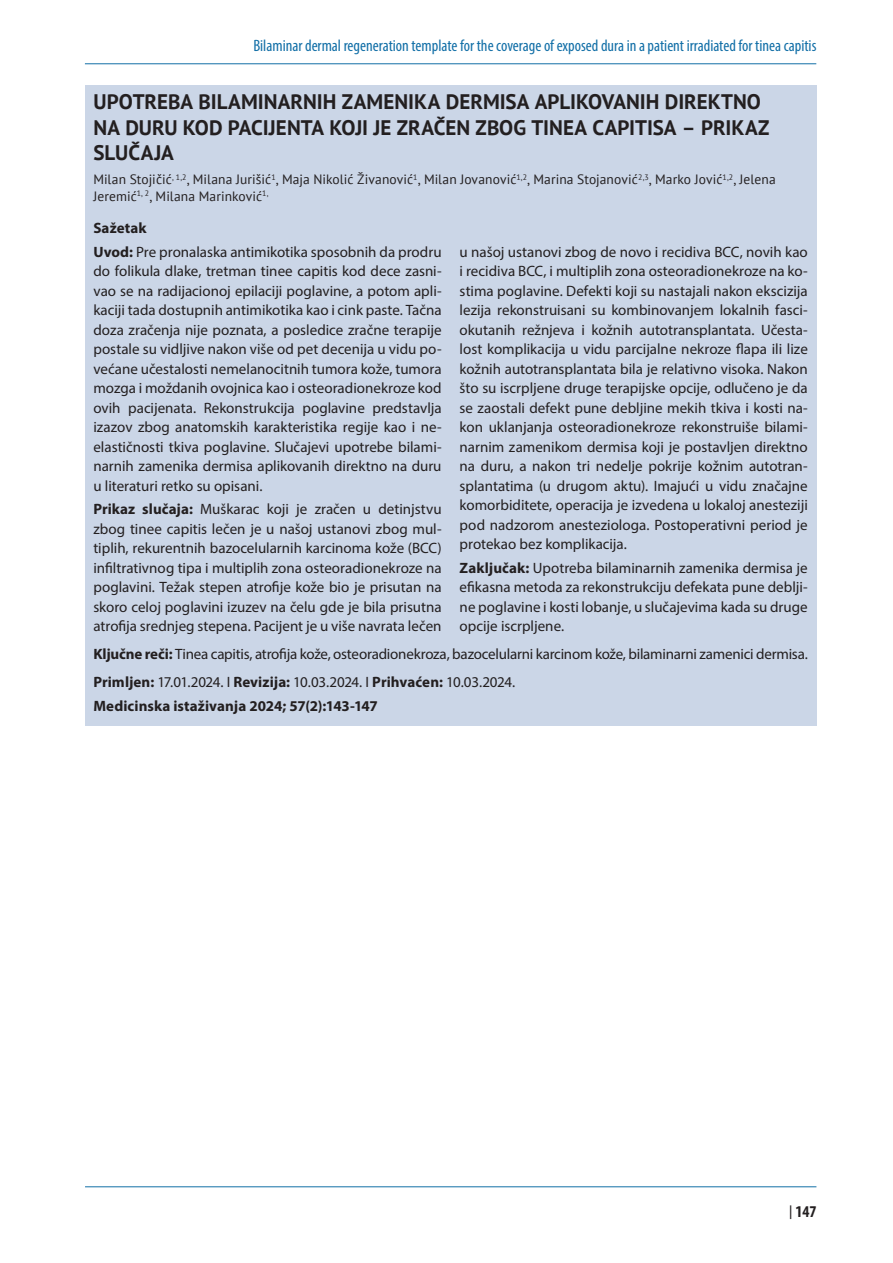
<style>
.page{position:relative;width:893px;height:1263px;background:#fff}
.page>*{position:absolute;margin:0;border:0;box-sizing:border-box;transform-origin:0 0}
.t1{font:700 21px/25.2px "PT Sans";color:#231f20}
.t2{font:condensed 16.5px "Myriad Pro";color:#126fa7}
.t3{font:700 condensed 16.5px "Myriad Pro";color:#231f20}
.t4{font:15px/19.5px "Myriad Pro";letter-spacing:-.005em;color:#231f20;text-align:justify}
.t5{font:700 15px "Myriad Pro";letter-spacing:.005em;color:#231f20}
.t6{font:13.5px/16.2px "PT Sans";letter-spacing:.005em;color:#231f20}
.s1{font-weight:700}
.s2{font-family:"PT Sans";font-weight:400;font-stretch:normal}
</style>
<div class="page">
<hr style="left:85px;top:63px;width:731px;height:1px;background:#126fa7">
<hr style="left:85px;top:1186px;width:731px;height:1px;background:#126fa7">
<div style="left:85px;top:85px;width:731px;height:640px;background:#cbd6e7"></div>
<p class="t2" style="left:253px;top:35px;width:565px">Bilaminar dermal regeneration template for the coverage of exposed dura in a patient irradiated for tinea capitis</p>
<h1 class="t1" style="left:93px;top:89px;width:678px">UPOTREBA BILAMINARNIH ZAMENIKA DERMISA APLIKOVANIH DIREKTNO<br>NA DURU KOD PACIJENTA KOJI JE ZRAČEN ZBOG TINEA CAPITISA – PRIKAZ<br>SLUČAJA</h1>
<p class="t6" style="left:93px;top:171px;width:684px">Milan Stojičić<sup>,</sup> <sup>1,2</sup>, Milana Jurišić<sup>1</sup>, Maja Nikolić Živanović<sup>1</sup>, Milan Jovanović<sup>1,2</sup>, Marina Stojanović<sup>2,3</sup>, Marko Jović<sup>1,2</sup>, Jelena<br>Jeremić<sup>1,</sup> <sup>2</sup>, Milana Marinković<sup>1,</sup></p>
<p class="t4" style="left:93px;top:216px;width:350px;line-height:23.7px"><span class="s1">Sažetak<br>Uvod:</span> Pre pronalaska antimikotika sposobnih da prodru</p>
<p class="t4" style="left:93px;top:261px;width:350px">do folikula dlake, tretman tinee capitis kod dece zasni&shy;vao se na radijacionoj epilaciji poglavine, a potom apli&shy;kaciji tada dostupnih antimikotika kao i cink paste. Tačna doza zračenja nije poznata, a posledice zračne terapije postale su vidljive nakon više od pet decenija u vidu po&shy;većane učestalosti nemelanocitnih tumora kože, tumora mozga i moždanih ovojnica kao i osteoradionekroze kod ovih pacijenata. Rekonstrukcija poglavine predstavlja izazov zbog anatomskih karakteristika regije kao i ne&shy;elastičnosti tkiva poglavine. Slučajevi upotrebe bilami&shy;narnih zamenika dermisa aplikovanih direktno na duru u literaturi retko su opisani.</p>
<p class="t4" style="left:93px;top:499px;width:350px"><span class="s1">Prikaz slučaja:</span> Muškarac koji je zračen u detinjstvu zbog tinee capitis lečen je u našoj ustanovi zbog mul&shy;tiplih, rekurentnih bazocelularnih karcinoma kože (BCC) infiltrativnog tipa i multiplih zona osteoradionekroze na poglavini. Težak stepen atrofije kože bio je prisutan na skoro celoj poglavini izuzev na čelu gde je bila prisutna atrofija srednjeg stepena. Pacijent je u više navrata lečen</p>
<p class="t4" style="left:460px;top:242px;width:350px">u našoj ustanovi zbog de novo i recidiva BCC, novih kao i recidiva BCC, i multiplih zona osteoradionekroze na ko&shy;stima poglavine. Defekti koji su nastajali nakon ekscizija lezija rekonstruisani su kombinovanjem lokalnih fasci&shy;okutanih režnjeva i kožnih autotransplantata. Učesta&shy;lost komplikacija u vidu parcijalne nekroze flapa ili lize kožnih autotransplantata bila je relativno visoka. Nakon što su iscrpljene druge terapijske opcije, odlučeno je da se zaostali defekt pune debljine mekih tkiva i kosti na&shy;kon uklanjanja osteoradionekroze rekonstruiše bilami&shy;narnim zamenikom dermisa koji je postavljen direktno na duru, a nakon tri nedelje pokrije kožnim autotran&shy;splantatima (u drugom aktu). Imajući u vidu značajne komorbiditete, operacija je izvedena u lokaloj anesteziji pod nadzorom anesteziologa. Postoperativni period je protekao bez komplikacija.</p>
<p class="t4" style="left:460px;top:558px;width:350px"><span class="s1">Zaključak:</span> Upotreba bilaminarnih zamenika dermisa je efikasna metoda za rekonstrukciju defekata pune deblji&shy;ne poglavine i kosti lobanje, u slučajevima kada su druge opcije iscrpljene.</p>
<p class="t4" style="left:93px;top:640px;width:716px;line-height:28px"><span class="s1">Ključne reči:</span> Tinea capitis, atrofija kože, osteoradionekroza, bazocelularni karcinom kože, bilaminarni zamenici dermisa.<br><span class="s1">Primljen:</span> 17.01.2024. I <span class="s1">Revizija:</span> 10.03.2024. I <span class="s1">Prihvaćen:</span> 10.03.2024.</p>
<p class="t5" style="left:93px;top:696px;width:286px">Medicinska istaživanja 2024; 57(2):143-147</p>
<p class="t3" style="left:789px;top:1201px;width:29px"><span class="s2">|</span> 147</p>
</div>
